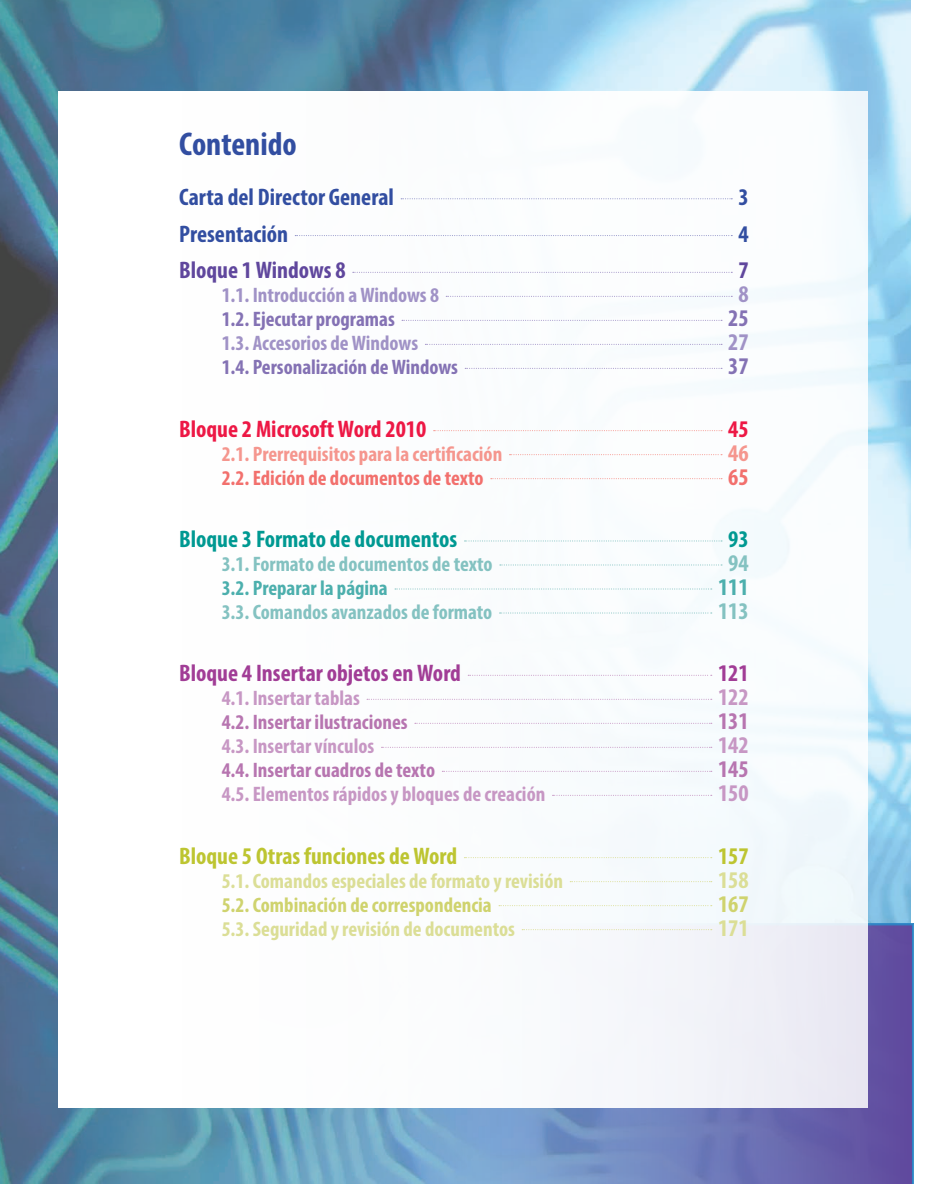
<style>
.page{position:relative;width:927px;height:1184px;background:#fff}
.page>*{position:absolute;margin:0;border:0;box-sizing:border-box;transform-origin:0 0}
.t1{font:700 condensed 33px "Myriad Pro";color:#324ea1}
.t2{font:700 condensed 24px "Myriad Pro";color:#324ea1}
.t3{font:700 condensed 24px "Myriad Pro";color:#a13d96}
.t4{font:700 condensed 24px "Myriad Pro";color:#bdc531}
.t5{font:700 condensed 24px "Myriad Pro";color:#009992}
.t6{font:700 condensed 24px "Myriad Pro";color:#ed1845}
.t7{font:700 condensed 24px "Myriad Pro";color:#60479d}
.t8{font:700 condensed 24px "Myriad Pro";color:#c797c4}
.t9{font:700 condensed 24px "Myriad Pro";color:#b775b0}
.t10{font:700 condensed 24px "Myriad Pro";color:#dbde96}
.t11{font:700 condensed 24px "Myriad Pro";color:#84c2c1}
.t12{font:700 condensed 24px "Myriad Pro";color:#8472b4}
.t13{font:700 condensed 24px "Myriad Pro";color:#a092c6}
.t14{font:700 condensed 24px "Myriad Pro";color:#4cafad}
.t15{font:700 condensed 24px "Myriad Pro";color:#cfd36e}
.t16{font:700 condensed 24px "Myriad Pro";color:#f5968e}
.t17{font:700 condensed 24px "Myriad Pro";color:#f2706d}
.t18{font:700 condensed 21px "Myriad Pro";color:#c797c4}
.t19{font:700 condensed 21px "Myriad Pro";color:#dbde96}
.t20{font:700 condensed 21px "Myriad Pro";color:#84c2c1}
.t21{font:700 condensed 21px "Myriad Pro";color:#b775b0}
.t22{font:700 condensed 21px "Myriad Pro";color:#8472b4}
.t23{font:700 condensed 21px "Myriad Pro";color:#a092c6}
.t24{font:700 condensed 21px "Myriad Pro";color:#f5968e}
.t25{font:700 condensed 21px "Myriad Pro";color:#cfd36e}
.t26{font:700 condensed 21px "Myriad Pro";color:#f2706d}
.t27{font:700 condensed 21px "Myriad Pro";color:#4cafad}
</style>
<div class="page">
<img style="left:0;top:0;width:910px;height:923px">
<svg style="left:0;top:924px;width:912px;height:260px;background:#6583b2"></svg>
<div style="left:58px;top:91px;width:810px;height:1016px;background:#fff"></div>
<svg style="left:401px;top:198px;width:331px;height:1px"></svg>
<svg style="left:295px;top:235px;width:437px;height:1px"></svg>
<svg style="left:353px;top:272px;width:379px;height:1px"></svg>
<svg style="left:446px;top:296px;width:286px;height:1px"></svg>
<svg style="left:402px;top:320px;width:320px;height:1px"></svg>
<svg style="left:425px;top:344px;width:297px;height:1px"></svg>
<svg style="left:465px;top:368px;width:257px;height:1px"></svg>
<svg style="left:433px;top:430px;width:289px;height:1px"></svg>
<svg style="left:509px;top:454px;width:213px;height:1px"></svg>
<svg style="left:491px;top:478px;width:231px;height:1px"></svg>
<svg style="left:464px;top:540px;width:258px;height:1px"></svg>
<svg style="left:500px;top:564px;width:222px;height:1px"></svg>
<svg style="left:395px;top:588px;width:316px;height:1px"></svg>
<svg style="left:499px;top:612px;width:212px;height:1px"></svg>
<svg style="left:468px;top:675px;width:243px;height:1px"></svg>
<svg style="left:367px;top:699px;width:344px;height:1px"></svg>
<svg style="left:415px;top:723px;width:296px;height:1px"></svg>
<svg style="left:381px;top:747px;width:330px;height:1px"></svg>
<svg style="left:442px;top:771px;width:269px;height:1px"></svg>
<svg style="left:552px;top:795px;width:159px;height:1px"></svg>
<svg style="left:464px;top:857px;width:247px;height:1px"></svg>
<svg style="left:570px;top:881px;width:141px;height:1px"></svg>
<svg style="left:499px;top:905px;width:212px;height:1px"></svg>
<svg style="left:522px;top:929px;width:189px;height:1px"></svg>
<h1 class="t1" style="left:179px;top:124px;width:119px">Contenido</h1>
<p class="t2" style="left:179px;top:182px;width:216px">Carta del Director General</p>
<p class="t2" style="left:738px;top:182px;width:12px">3</p>
<p class="t2" style="left:179px;top:218px;width:110px">Presentación</p>
<p class="t2" style="left:738px;top:218px;width:12px">4</p>
<p class="t7" style="left:179px;top:255px;width:168px">Bloque 1 Windows 8</p>
<p class="t7" style="left:738px;top:255px;width:12px">7</p>
<p class="t23" style="left:222px;top:282px;width:219px">1.1. Introducción a Windows 8</p>
<p class="t13" style="left:738px;top:279px;width:12px">8</p>
<p class="t22" style="left:222px;top:306px;width:175px">1.2. Ejecutar programas</p>
<p class="t12" style="left:728px;top:303px;width:22px">25</p>
<p class="t23" style="left:222px;top:330px;width:198px">1.3. Accesorios de Windows</p>
<p class="t13" style="left:728px;top:327px;width:22px">27</p>
<p class="t22" style="left:222px;top:354px;width:238px">1.4. Personalización de Windows</p>
<p class="t12" style="left:728px;top:351px;width:22px">37</p>
<p class="t6" style="left:179px;top:413px;width:249px">Bloque 2 Microsoft Word 2010</p>
<p class="t6" style="left:728px;top:414px;width:22px">45</p>
<p class="t24" style="left:222px;top:440px;width:282px">2.1. Prerrequisitos para la certificación</p>
<p class="t16" style="left:728px;top:438px;width:22px">46</p>
<p class="t26" style="left:222px;top:464px;width:263px">2.2. Edición de documentos de texto</p>
<p class="t17" style="left:728px;top:462px;width:22px">65</p>
<p class="t5" style="left:179px;top:524px;width:280px">Bloque 3 Formato de documentos</p>
<p class="t5" style="left:728px;top:524px;width:22px">93</p>
<p class="t20" style="left:222px;top:551px;width:272px">3.1. Formato de documentos de texto</p>
<p class="t11" style="left:728px;top:548px;width:22px">94</p>
<p class="t27" style="left:222px;top:575px;width:168px">3.2. Preparar la página</p>
<p class="t14" style="left:718px;top:572px;width:32px">111</p>
<p class="t20" style="left:222px;top:599px;width:272px">3.3. Comandos avanzados de formato</p>
<p class="t11" style="left:718px;top:596px;width:32px">113</p>
<p class="t3" style="left:179px;top:658px;width:283px">Bloque 4 Insertar objetos en Word</p>
<p class="t3" style="left:718px;top:658px;width:32px">121</p>
<p class="t18" style="left:222px;top:685px;width:140px">4.1. Insertar tablas</p>
<p class="t8" style="left:718px;top:682px;width:32px">122</p>
<p class="t21" style="left:222px;top:709px;width:187px">4.2. Insertar ilustraciones</p>
<p class="t9" style="left:718px;top:706px;width:32px">131</p>
<p class="t18" style="left:222px;top:733px;width:154px">4.3. Insertar vínculos</p>
<p class="t8" style="left:718px;top:730px;width:32px">142</p>
<p class="t21" style="left:222px;top:757px;width:215px">4.4. Insertar cuadros de texto</p>
<p class="t9" style="left:718px;top:754px;width:32px">145</p>
<p class="t18" style="left:222px;top:781px;width:325px">4.5. Elementos rápidos y bloques de creación</p>
<p class="t8" style="left:718px;top:778px;width:32px">150</p>
<p class="t4" style="left:179px;top:840px;width:279px">Bloque 5 Otras funciones de Word</p>
<p class="t4" style="left:718px;top:840px;width:32px">157</p>
<p class="t19" style="left:222px;top:867px;width:343px">5.1. Comandos especiales de formato y revisión</p>
<p class="t10" style="left:718px;top:864px;width:32px">158</p>
<p class="t25" style="left:222px;top:891px;width:271px">5.2. Combinación de correspondencia</p>
<p class="t15" style="left:718px;top:888px;width:32px">167</p>
<p class="t19" style="left:222px;top:915px;width:295px">5.3. Seguridad y revisión de documentos</p>
<p class="t10" style="left:718px;top:912px;width:32px">171</p>
</div>
